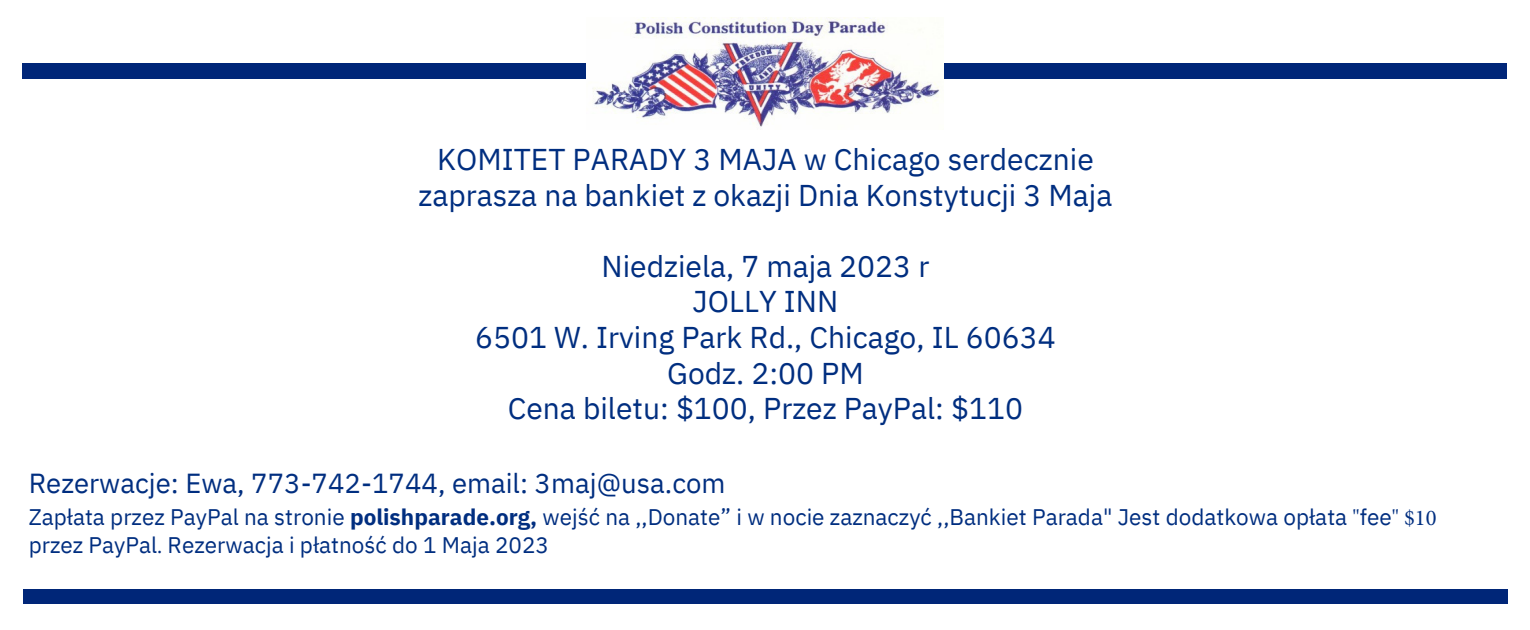
<style>
.page{position:relative;width:1530px;height:630px;background:#fff}
.page>*{position:absolute;margin:0;border:0;box-sizing:border-box;transform-origin:0 0}
.t1{font:30px/35.5px "IBM Plex Sans";color:#002e80;text-align:center}
.t2{font:27.5px "IBM Plex Sans";color:#002e80}
.t3{font:22.5px/28px "IBM Plex Sans";color:#002e80}
.s1{font-weight:700}
.s2{font-family:"Minion Pro"}
</style>
<div class="page">
<div style="left:23px;top:589px;width:1485px;height:15px;background:#002678"></div>
<div style="left:22px;top:63px;width:1485px;height:16px;background:#002678"></div>
<div style="left:572px;top:0;width:385px;height:126px;background:#fff"></div>
<img style="left:593px;top:17px;width:346px;height:110px">
<p class="t1" style="left:418px;top:141px;width:696px">KOMITET PARADY 3 MAJA w Chicago serdecznie zaprasza na bankiet z okazji Dnia Konstytucji 3 Maja</p>
<p class="t1" style="left:475px;top:248px;width:582px">Niedziela, 7 maja 2023 r<br>JOLLY INN<br>6501 W. Irving Park Rd., Chicago, IL 60634<br>Godz. 2:00 PM<br>Cena biletu: $100, Przez PayPal: $110</p>
<p class="t2" style="left:29px;top:465px;width:698px">Rezerwacje: Ewa, 773-742-1744, email: 3maj@usa.com</p>
<p class="t3" style="left:29px;top:503px;width:1409px">Zapłata przez PayPal na stronie <span class="s1">polishparade.org,</span> wejść na ,,Donate” i w nocie zaznaczyć ,,Bankiet Parada" Jest dodatkowa opłata <span class="s2">"</span>fee<span class="s2">" $10 </span>przez PayPal<span class="s2">.</span> Rezerwacja i płatność do 1 Maja 2023</p>
</div>
